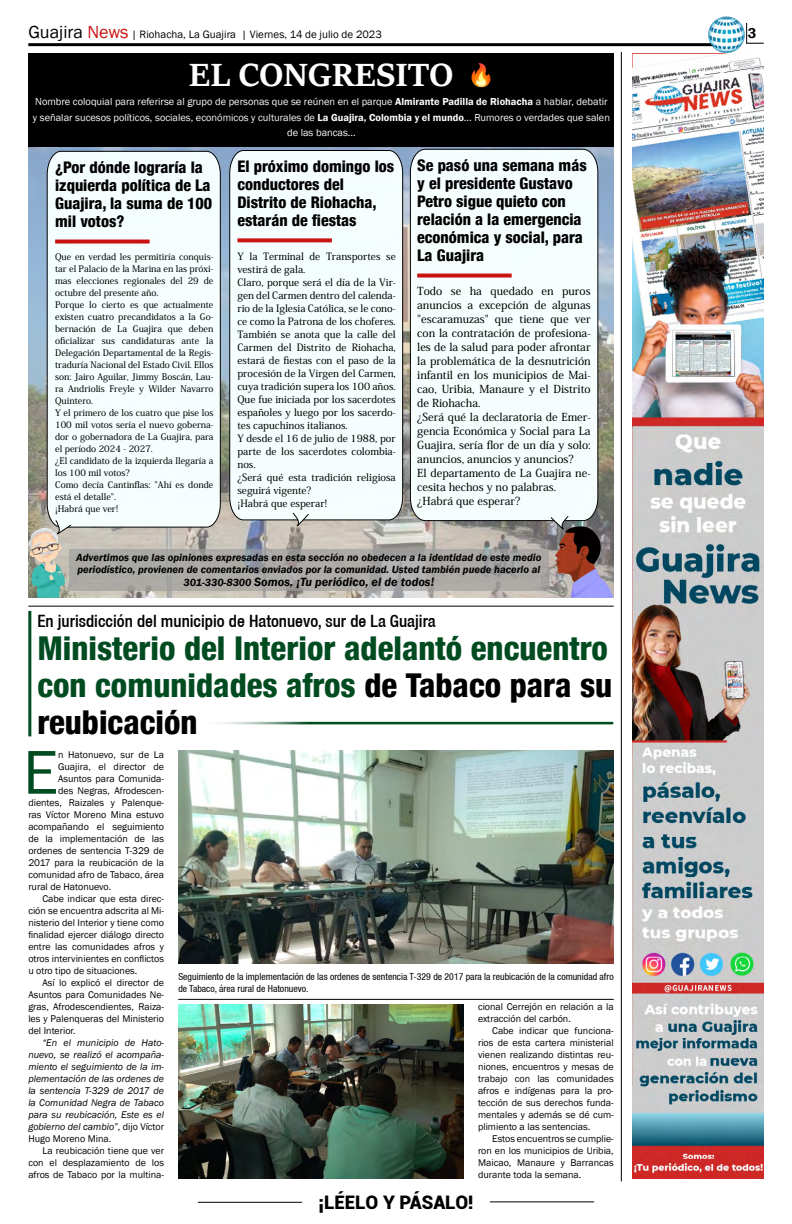
<style>
.page{position:relative;width:792px;height:1224px;background:#fff}
.page>*{position:absolute;margin:0;border:0;box-sizing:border-box;transform-origin:0 0}
.t1{font:64px "Franklin Gothic";color:#004b20}
.t2{font:700 35.4px "Sitka Heading";color:#fff}
.t3{font:800 condensed 32.9px/37.1px "Helvetica 87";color:#004b20}
.t4{font:900 18.7px "Roboto";color:#000}
.t5{font:500 condensed 17px "Helvetica 67";color:#000}
.t6{font:800 condensed 16px/18px "Helvetica 87";color:#000}
.t7{font:600 14.7px "Franklin Gothic";color:#000}
.t8{font:italic 600 12.3px "Franklin Gothic";color:#000}
.t9{font:500 11px/14px "Koz Min Pr 6 N";color:#000}
.t10{font:11px "Franklin Gothic";color:#000}
.t11{font:italic 600 10.7px/12.3px "Franklin Gothic";color:#000}
.t12{font:10.4px/15.6px "Franklin Gothic";color:#fcfcfc;text-align:center}
.t13{font:10px/12px "Franklin Gothic";color:#000;text-align:justify}
.t14{font:500 10px/13px "Koz Min Pr 6 N";color:#000}
.t15{font:italic 10px/12px "Franklin Gothic";color:#000;text-align:justify}
.t16{font:condensed 9.8px/11.6px "Helvetica 57";color:#000}
.t17{font:500 9px/12px "Koz Min Pr 6 N";color:#000}
.s1{font-size:18px}
.s2{font-size:18px;color:#c91311}
.s3{font-weight:600}
.s4{font-size:10.7px}
.s5{color:#000}
.s6{font-style:normal}
</style>
<div class="page">
<hr style="left:198px;top:1202px;width:104px;height:1px;background:#000">
<hr style="left:490px;top:1201px;width:104px;height:1px;background:#000">
<hr style="left:28px;top:43px;width:688px;height:3px;background:#000">
<img style="left:708px;top:16px;width:37px;height:37px">
<svg style="left:746px;top:23px;width:18px;height:21px"></svg>
<img style="left:28px;top:146px;width:586px;height:452px">
<div style="left:28px;top:53px;width:586px;height:93px;background:#000"></div>
<svg style="left:69px;top:549px;width:479px;height:42px;background:#a9a7a4"></svg>
<hr style="left:621px;top:52px;width:1px;height:1129px;background:#000">
<img style="left:471px;top:63px;width:20px;height:24px">
<img style="left:632px;top:53px;width:132px;height:1126px">
<hr style="left:28px;top:606px;width:586px;height:1px;background:#000">
<hr style="left:28px;top:611px;width:3px;height:125px;background:#004b20">
<div style="left:229px;top:150px;width:174px;height:370px;background:#f5fefe"></div>
<svg style="left:292px;top:512px;width:18px;height:19px"></svg>
<div style="left:410px;top:149px;width:188px;height:372px;background:#f5fdfd"></div>
<svg style="left:550px;top:515px;width:19px;height:19px"></svg>
<div style="left:47px;top:151px;width:174px;height:377px;background:#f5fefe"></div>
<svg style="left:53px;top:519px;width:19px;height:19px"></svg>
<svg style="left:237px;top:238px;width:95px;height:4px"></svg>
<svg style="left:417px;top:274px;width:95px;height:4px"></svg>
<svg style="left:55px;top:240px;width:95px;height:4px"></svg>
<hr style="left:196px;top:722px;width:417px;height:3px;background:#004b20">
<img style="left:555px;top:526px;width:58px;height:72px">
<img style="left:178px;top:751px;width:435px;height:213px">
<img style="left:178px;top:1004px;width:286px;height:175px">
<hr style="left:178px;top:999px;width:436px;height:1px;background:#000">
<img style="left:28px;top:528px;width:37px;height:70px">
<p class="t10" style="left:28px;top:28px;width:355px"><span class="s1">Guajira</span> <span class="s2">News</span> | Riohacha, La Guajira | Viernes, 14 de julio de 2023</p>
<h3 class="t7" style="left:748px;top:24px;width:10px">3</h3>
<h2 class="t2" style="left:189px;top:49px;width:266px">EL CONGRESITO</h2>
<p class="t12" style="left:33px;top:94px;width:578px">Nombre coloquial para referirse al grupo de personas que se reúnen en el parque <span class="s3">Almirante Padilla de Riohacha</span> a hablar, debatir y señalar sucesos políticos, sociales, económicos y culturales de <span class="s3">La Guajira, Colombia y el mundo</span>... Rumores o verdades que salen de las bancas...</p>
<h3 class="t6" style="left:237px;top:157px;width:158px">El próximo domingo los conductores del<br>Distrito de Riohacha, estarán de fiestas</h3>
<h3 class="t6" style="left:417px;top:156px;width:171px">Se pasó una semana más y el presidente Gustavo<br>Petro sigue quieto con relación a la emergencia económica y social, para<br>La Guajira</h3>
<h3 class="t6" style="left:55px;top:158px;width:159px">¿Por dónde lograría la izquierda política de La<br>Guajira, la suma de 100 mil votos?</h3>
<p class="t17" style="left:55px;top:251px;width:160px">Que en verdad les permitiría conquis&shy;tar el Palacio de la Marina en las próxi&shy;mas elecciones regionales del 29 de octubre del presente año.<br>Porque lo cierto es que actualmente existen cuatro precandidatos a la Go&shy;bernación de La Guajira que deben oficializar sus candidaturas ante la<br>Delegación Departamental de la Regis&shy;traduría Nacional del Estado Civil. Ellos son: Jairo Aguilar, Jimmy Boscán, Lau&shy;ra Andriolis Freyle y Wilder Navarro<br>Quintero.<br>Y el primero de los cuatro que pise los<br>100 mil votos sería el nuevo goberna&shy;dor o gobernadora de La Guajira, para el período 2024 - 2027.<br>¿El candidato de la izquierda llegaría a los 100 mil votos?<br>Como decía Cantinflas: "Ahí es donde está el detalle".<br>¡Habrá que ver!</p>
<p class="t14" style="left:237px;top:250px;width:160px">Y la Terminal de Transportes se vestirá de gala.<br>Claro, porque será el día de la Vir&shy;gen del Carmen dentro del calenda&shy;rio de la Iglesia Católica, se le cono&shy;ce como la Patrona de los choferes.<br>También se anota que la calle del<br>Carmen del Distrito de Riohacha, estará de fiestas con el paso de la procesión de la Virgen del Carmen, cuya tradición supera los 100 años.<br>Que fue iniciada por los sacerdotes españoles y luego por los sacerdo&shy;tes capuchinos italianos.<br>Y desde el 16 de julio de 1988, por parte de los sacerdotes colombia&shy;nos.<br>¿Será qué esta tradición religiosa seguirá vigente?<br>¡Habrá que esperar!</p>
<p class="t9" style="left:417px;top:285px;width:175px">Todo se ha quedado en puros anuncios a excepción de algunas "escaramuzas" que tiene que ver con la contratación de profesiona&shy;les de la salud para poder afrontar la problemática de la desnutrición infantil en los municipios de Mai&shy;cao, Uribia, Manaure y el Distrito de Riohacha.<br>¿Será qué la declaratoria de Emer&shy;gencia Económica y Social para La<br>Guajira, sería flor de un día y solo: anuncios, anuncios y anuncios?<br>El departamento de La Guajira ne&shy;cesita hechos y no palabras. ¿Habrá que esperar?</p>
<p class="t11" style="left:76px;top:551px;width:467px">Advertimos que las opiniones expresadas en esta sección no obedecen a la identidad de este medio periodístico, provienen de comentarios enviados por la comunidad. Usted también puede hacerlo al</p>
<p class="t8" style="left:184px;top:574px;width:252px"><span class="s4">301-330-8300</span> Somos, ¡Tu periódico, el de todos!</p>
<h3 class="t5" style="left:37px;top:610px;width:400px">En jurisdicción del municipio de Hatonuevo, sur de La Guajira</h3>
<h3 class="t3" style="left:37px;top:629px;width:576px">Ministerio del Interior adelantó encuentro con comunidades afros <span class="s5">de Tabaco para su reubicación</span></h3>
<h1 class="t1" style="left:23px;top:733px;width:37px">E</h1>
<p class="t13" style="left:58px;top:749px;width:108px">n Hatonuevo, sur de La</p>
<p class="t13" style="left:58px;top:761px;width:108px">Guajira, el director de</p>
<p class="t13" style="left:58px;top:773px;width:107px">Asuntos para Comunida-</p>
<p class="t13" style="left:58px;top:785px;width:107px">des Negras, Afrodescen-</p>
<p class="t13" style="left:28px;top:797px;width:137px">dientes, Raizales y Palenque-</p>
<p class="t13" style="left:28px;top:809px;width:137px">ras Víctor Moreno Mina estuvo</p>
<p class="t13" style="left:28px;top:821px;width:137px">acompañando el seguimiento</p>
<p class="t13" style="left:28px;top:833px;width:137px">de la implementación de las</p>
<p class="t13" style="left:28px;top:845px;width:137px">ordenes de sentencia T-329 de</p>
<p class="t13" style="left:28px;top:857px;width:137px">2017 para la reubicación de la</p>
<p class="t13" style="left:28px;top:869px;width:137px">comunidad afro de Tabaco, área</p>
<p class="t13" style="left:28px;top:881px;width:84px">rural de Hatonuevo.</p>
<p class="t13" style="left:43px;top:893px;width:123px">Cabe indicar que esta direc-</p>
<p class="t13" style="left:28px;top:905px;width:137px">ción se encuentra adscrita al Mi-</p>
<p class="t13" style="left:28px;top:917px;width:137px">nisterio del Interior y tiene como</p>
<p class="t13" style="left:28px;top:929px;width:137px">finalidad ejercer diálogo directo</p>
<p class="t13" style="left:28px;top:941px;width:137px">entre las comunidades afros y</p>
<p class="t13" style="left:28px;top:953px;width:137px">otros intervinientes en conflictos</p>
<p class="t13" style="left:28px;top:965px;width:111px">u otro tipo de situaciones.</p>
<p class="t13" style="left:43px;top:977px;width:123px">Así lo explicó el director de</p>
<p class="t13" style="left:28px;top:989px;width:137px">Asuntos para Comunidades Ne-</p>
<p class="t13" style="left:28px;top:1001px;width:137px">gras, Afrodescendientes, Raiza-</p>
<p class="t13" style="left:28px;top:1013px;width:137px">les y Palenqueras del Ministerio</p>
<p class="t13" style="left:28px;top:1025px;width:49px">del Interior.</p>
<p class="t15" style="left:28px;top:1037px;width:137px;text-indent:14px">“En el municipio de Hato&shy;nuevo, se realizó el acompaña&shy;miento el seguimiento de la im&shy;plementación de las ordenes de la sentencia T-329 de 2017 de la Comunidad Negra de Tabaco para su reubicación, Este es el gobierno del cambio”<span class="s6">, dijo Víctor Hugo Moreno Mina.</span></p>
<p class="t13" style="left:28px;top:1145px;width:137px;text-indent:14px">La reubicación tiene que ver con el desplazamiento de los afros de Tabaco por la multina-</p>
<p class="t16" style="left:178px;top:971px;width:437px">Seguimiento de la implementación de las ordenes de sentencia T-329 de 2017 para la reubicación de la comunidad afro de Tabaco, área rural de Hatonuevo.</p>
<p class="t13" style="left:478px;top:1001px;width:137px">cional Cerrejón en relación a la extracción del carbón.</p>
<p class="t13" style="left:478px;top:1025px;width:137px;text-indent:14px">Cabe indicar que funciona&shy;rios de esta cartera ministerial vienen realizando distintas reu&shy;niones, encuentros y mesas de trabajo con las comunidades afros e indígenas para la pro&shy;tección de sus derechos funda&shy;mentales y además se dé cum&shy;plimiento a las sentencias.</p>
<p class="t13" style="left:478px;top:1133px;width:137px;text-indent:14px">Estos encuentros se cumplie&shy;ron en los municipios de Uribia, Maicao, Manaure y Barrancas durante toda la semana.</p>
<h3 class="t4" style="left:318px;top:1189px;width:157px">¡LÉELO Y PÁSALO!</h3>
</div>
